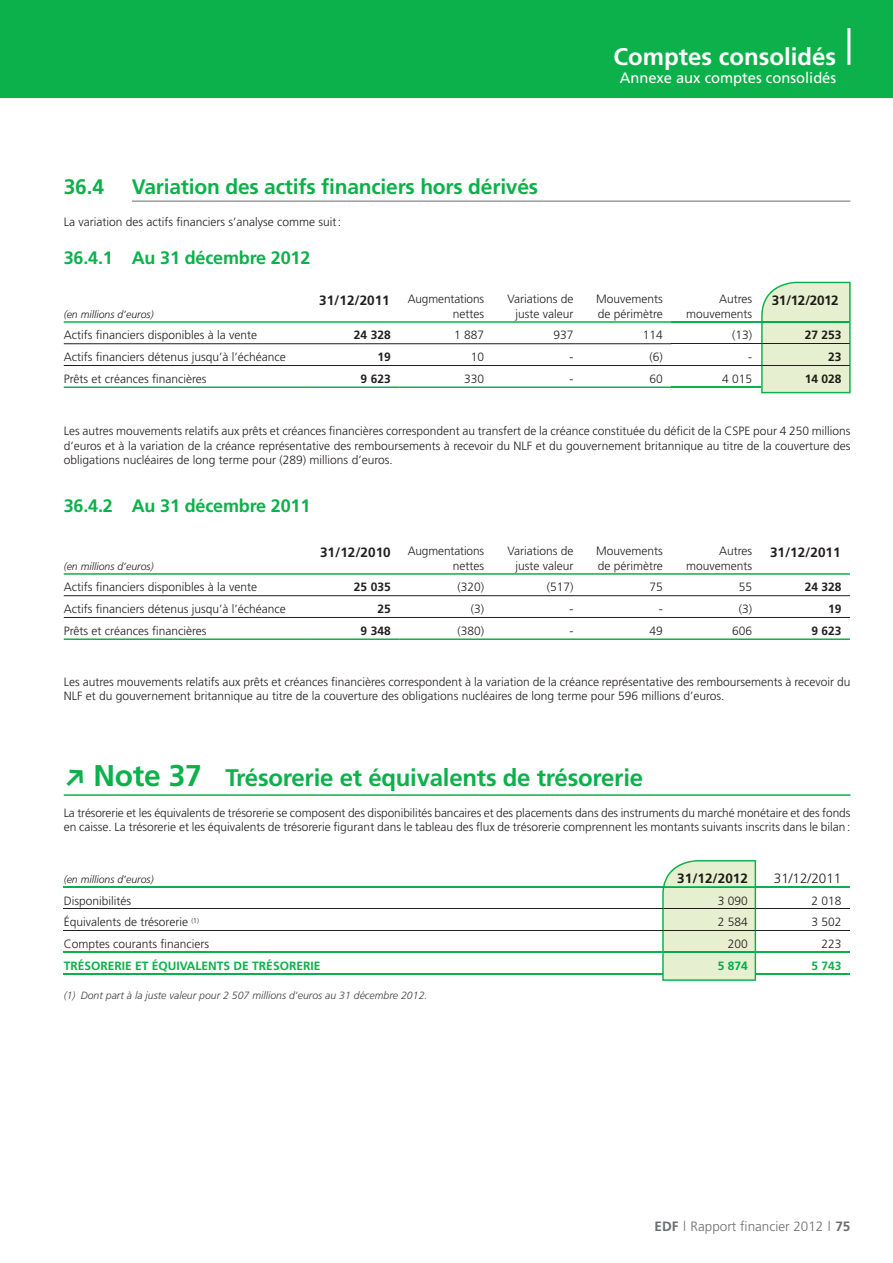
<style>
.page{position:relative;width:893px;height:1263px;background:#fff}
.page>*{position:absolute;margin:0;border:0;box-sizing:border-box;transform-origin:0 0}
.t1{font:700 24px "Frutiger LT Std";letter-spacing:-.01em;color:#0cb14b}
.t2{font:700 24px "Frutiger LT Std";color:#fff}
.t3{font:700 21px "Frutiger LT Std";letter-spacing:-.01em;color:#0cb14b}
.t4{font:700 18px "Frutiger LT Std";letter-spacing:-.01em;color:#0cb14b}
.t5{font:15px "Frutiger LT Std";color:#fff}
.t6{font:700 13.5px "Frutiger LT Std";color:#231f20}
.t7{font:300 13.5px "Frutiger LT Std";color:#6d6e70}
.t8{font:700 13.5px "Frutiger LT Std";letter-spacing:-.015em;color:#1a1c15}
.t9{font:300 13.5px "Frutiger LT Std";color:#231f20}
.t10{font:300 12px/14.2px "Frutiger LT Std";color:#231f20;text-align:right}
.t11{font:700 12px "Frutiger LT Std";color:#0cb14b}
.t12{font:700 12px "Frutiger LT Std";color:#231f20}
.t13{font:700 12px/21.8px "Frutiger LT Std";color:#1a1c15;text-align:right}
.t14{font:300 12px/21.8px "Frutiger LT Std";color:#1a1c15;text-align:right}
.t15{font:700 12px "Frutiger LT Std";color:#00ad4b}
.t16{font:italic 300 10.5px "Frutiger LT Std";color:#404041}
.t17{font:italic 300 10.5px "Frutiger LT Std";color:#231f20}
.s1{font-size:30px}
.s2{font-weight:700}
</style>
<div class="page">
<div style="left:0;top:0;width:893px;height:98px;background:#0cb14b"></div>
<hr style="left:847px;top:28px;width:3px;height:37px;background:#fff">
<hr style="left:64px;top:321px;width:607px;height:2px;background:#0cb14b">
<hr style="left:671px;top:321px;width:179px;height:2px;background:#0cb14b">
<hr style="left:64px;top:343px;width:607px;height:1px;background:#231f20">
<hr style="left:671px;top:344px;width:179px;height:1px;background:#231f20">
<hr style="left:64px;top:386px;width:246px;height:2px;background:#0cb14b">
<hr style="left:399px;top:386px;width:272px;height:2px;background:#0cb14b">
<hr style="left:671px;top:386px;width:90px;height:2px;background:#0cb14b">
<hr style="left:310px;top:386px;width:89px;height:2px;background:#0cb14b">
<hr style="left:64px;top:365px;width:607px;height:1px;background:#231f20">
<hr style="left:671px;top:365px;width:179px;height:1px;background:#231f20">
<svg style="left:761px;top:282px;width:90px;height:111px;background:#d4e7c5"></svg>
<hr style="left:64px;top:573px;width:786px;height:2px;background:#0cb14b">
<hr style="left:64px;top:595px;width:786px;height:1px;background:#231f20">
<hr style="left:64px;top:638px;width:246px;height:2px;background:#0cb14b">
<hr style="left:399px;top:638px;width:451px;height:2px;background:#0cb14b">
<hr style="left:310px;top:638px;width:89px;height:2px;background:#0cb14b">
<hr style="left:64px;top:617px;width:786px;height:1px;background:#231f20">
<hr style="left:64px;top:886px;width:786px;height:2px;background:#0cb14b">
<hr style="left:64px;top:909px;width:786px;height:1px;background:#231f20">
<hr style="left:64px;top:930px;width:786px;height:1px;background:#231f20">
<hr style="left:64px;top:952px;width:786px;height:1px;background:#0cb14b">
<hr style="left:64px;top:973px;width:599px;height:2px;background:#0cb14b">
<hr style="left:756px;top:973px;width:94px;height:2px;background:#0cb14b">
<svg style="left:662px;top:860px;width:94px;height:121px;background:#d3e7c5"></svg>
<hr style="left:132px;top:201px;width:718px;height:1px;background:#6d6e70">
<hr style="left:64px;top:794px;width:786px;height:2px;background:#0cb14b">
<h2 class="t3" style="left:64px;top:178px;width:42px">36.4</h2>
<h2 class="t3" style="left:132px;top:178px;width:408px">Variation des actifs financiers hors dérivés</h2>
<p class="t10" style="left:64px;top:215px;width:279px">La variation des actifs financiers s’analyse comme suit :</p>
<h3 class="t4" style="left:64px;top:250px;width:248px">36.4.1 Au 31 décembre 2012</h3>
<h1 class="t2" style="left:613px;top:46px;width:224px">Comptes consolidés</h1>
<p class="t5" style="left:620px;top:71px;width:218px">Annexe aux comptes consolidés</p>
<p class="t17" style="left:64px;top:310px;width:91px">(en millions d’euros)</p>
<p class="t6" style="left:319px;top:294px;width:72px">31/12/2011</p>
<p class="t10" style="left:408px;top:293px;width:78px">Augmentations nettes</p>
<p class="t10" style="left:507px;top:293px;width:68px">Variations de juste valeur</p>
<p class="t10" style="left:596px;top:293px;width:68px;text-align:left">Mouvements de périmètre</p>
<p class="t10" style="left:686px;top:293px;width:67px">Autres mouvements</p>
<p class="t10" style="left:64px;top:329px;width:195px">Actifs financiers disponibles à la vente</p>
<p class="t12" style="left:354px;top:330px;width:38px">24 328</p>
<p class="t10" style="left:454px;top:329px;width:32px">1 887</p>
<p class="t10" style="left:553px;top:329px;width:22px">937</p>
<p class="t10" style="left:643px;top:329px;width:22px">114</p>
<p class="t10" style="left:732px;top:329px;width:22px">(13)</p>
<p class="t10" style="left:64px;top:351px;width:224px">Actifs financiers détenus jusqu’à l’échéance</p>
<p class="t12" style="left:377px;top:352px;width:15px">19</p>
<p class="t10" style="left:471px;top:351px;width:15px">10</p>
<p class="t10" style="left:569px;top:351px;width:5px">-</p>
<p class="t10" style="left:649px;top:351px;width:15px">(6)</p>
<p class="t10" style="left:748px;top:351px;width:5px">-</p>
<p class="t10" style="left:64px;top:372px;width:144px">Prêts et créances financières</p>
<p class="t12" style="left:361px;top:374px;width:32px">9 623</p>
<p class="t10" style="left:464px;top:372px;width:22px">330</p>
<p class="t10" style="left:569px;top:372px;width:5px">-</p>
<p class="t10" style="left:649px;top:372px;width:15px">60</p>
<p class="t10" style="left:722px;top:372px;width:32px">4 015</p>
<p class="t8" style="left:772px;top:294px;width:68px">31/12/2012</p>
<p class="t13" style="left:805px;top:325px;width:38px">27 253<br>23<br>14 028</p>
<p class="t10" style="left:64px;top:425px;width:788px;text-align:justify">Les autres mouvements relatifs aux prêts et créances financières correspondent au transfert de la créance constituée du déficit de la CSPE pour 4 250 millions d’euros et à la variation de la créance représentative des remboursements à recevoir du NLF et du gouvernement britannique au titre de la couverture des obligations nucléaires de long terme pour (289) millions d’euros.</p>
<h3 class="t4" style="left:64px;top:498px;width:248px">36.4.2 Au 31 décembre 2011</h3>
<p class="t17" style="left:64px;top:561px;width:91px">(en millions d’euros)</p>
<p class="t6" style="left:320px;top:546px;width:72px">31/12/2010</p>
<p class="t10" style="left:408px;top:545px;width:78px">Augmentations nettes</p>
<p class="t10" style="left:507px;top:545px;width:68px">Variations de juste valeur</p>
<p class="t10" style="left:596px;top:545px;width:68px;text-align:left">Mouvements de périmètre</p>
<p class="t10" style="left:686px;top:545px;width:67px">Autres mouvements</p>
<p class="t6" style="left:770px;top:546px;width:72px">31/12/2011</p>
<p class="t10" style="left:64px;top:581px;width:195px">Actifs financiers disponibles à la vente</p>
<p class="t12" style="left:354px;top:582px;width:38px">25 035</p>
<p class="t10" style="left:458px;top:581px;width:28px">(320)</p>
<p class="t10" style="left:547px;top:581px;width:28px">(517)</p>
<p class="t10" style="left:649px;top:581px;width:15px">75</p>
<p class="t10" style="left:739px;top:581px;width:15px">55</p>
<p class="t12" style="left:805px;top:582px;width:38px">24 328</p>
<p class="t10" style="left:64px;top:602px;width:224px">Actifs financiers détenus jusqu’à l’échéance</p>
<p class="t12" style="left:377px;top:604px;width:15px">25</p>
<p class="t10" style="left:471px;top:602px;width:15px">(3)</p>
<p class="t10" style="left:569px;top:602px;width:5px">-</p>
<p class="t10" style="left:659px;top:602px;width:5px">-</p>
<p class="t10" style="left:739px;top:602px;width:15px">(3)</p>
<p class="t12" style="left:828px;top:604px;width:15px">19</p>
<p class="t10" style="left:64px;top:624px;width:144px">Prêts et créances financières</p>
<p class="t12" style="left:361px;top:626px;width:32px">9 348</p>
<p class="t10" style="left:458px;top:624px;width:28px">(380)</p>
<p class="t10" style="left:569px;top:624px;width:5px">-</p>
<p class="t10" style="left:649px;top:624px;width:15px">49</p>
<p class="t10" style="left:732px;top:624px;width:22px">606</p>
<p class="t12" style="left:811px;top:626px;width:32px">9 623</p>
<p class="t10" style="left:64px;top:675px;width:788px;text-align:left">Les autres mouvements relatifs aux prêts et créances financières correspondent à la variation de la créance représentative des remboursements à recevoir du<br>NLF et du gouvernement britannique au titre de la couverture des obligations nucléaires de long terme pour 596 millions d’euros.</p>
<h1 class="t1" style="left:94px;top:767px;width:551px"><span class="s1">Note 37</span> Trésorerie et équivalents de trésorerie</h1>
<p class="t10" style="left:64px;top:806px;width:788px;text-align:left">La trésorerie et les équivalents de trésorerie se composent des disponibilités bancaires et des placements dans des instruments du marché monétaire et des fonds en caisse. La trésorerie et les équivalents de trésorerie figurant dans le tableau des flux de trésorerie comprennent les montants suivants inscrits dans le bilan :</p>
<p class="t17" style="left:64px;top:875px;width:91px">(en millions d’euros)</p>
<p class="t9" style="left:774px;top:872px;width:69px">31/12/2011</p>
<p class="t10" style="left:64px;top:894px;width:69px">Disponibilités</p>
<p class="t10" style="left:811px;top:894px;width:32px">2 018</p>
<p class="t10" style="left:64px;top:916px;width:137px">Équivalents de trésorerie <sup>(1)</sup></p>
<p class="t10" style="left:811px;top:916px;width:32px">3 502</p>
<p class="t10" style="left:64px;top:937px;width:147px">Comptes courants financiers</p>
<p class="t10" style="left:821px;top:937px;width:22px">223</p>
<p class="t11" style="left:64px;top:961px;width:258px">TRÉSORERIE ET ÉQUIVALENTS DE TRÉSORERIE</p>
<p class="t11" style="left:811px;top:961px;width:32px">5 743</p>
<p class="t16" style="left:64px;top:991px;width:365px">(1) Dont part à la juste valeur pour 2 507 millions d’euros au 31 décembre 2012.</p>
<p class="t8" style="left:677px;top:872px;width:72px">31/12/2012</p>
<p class="t14" style="left:718px;top:890px;width:32px">3 090<br>2 584<br>200</p>
<p class="t15" style="left:718px;top:961px;width:32px">5 874</p>
<p class="t7" style="left:655px;top:1220px;width:197px"><span class="s2">EDF</span> l Rapport financier 2012 l <span class="s2">75</span></p>
</div>
